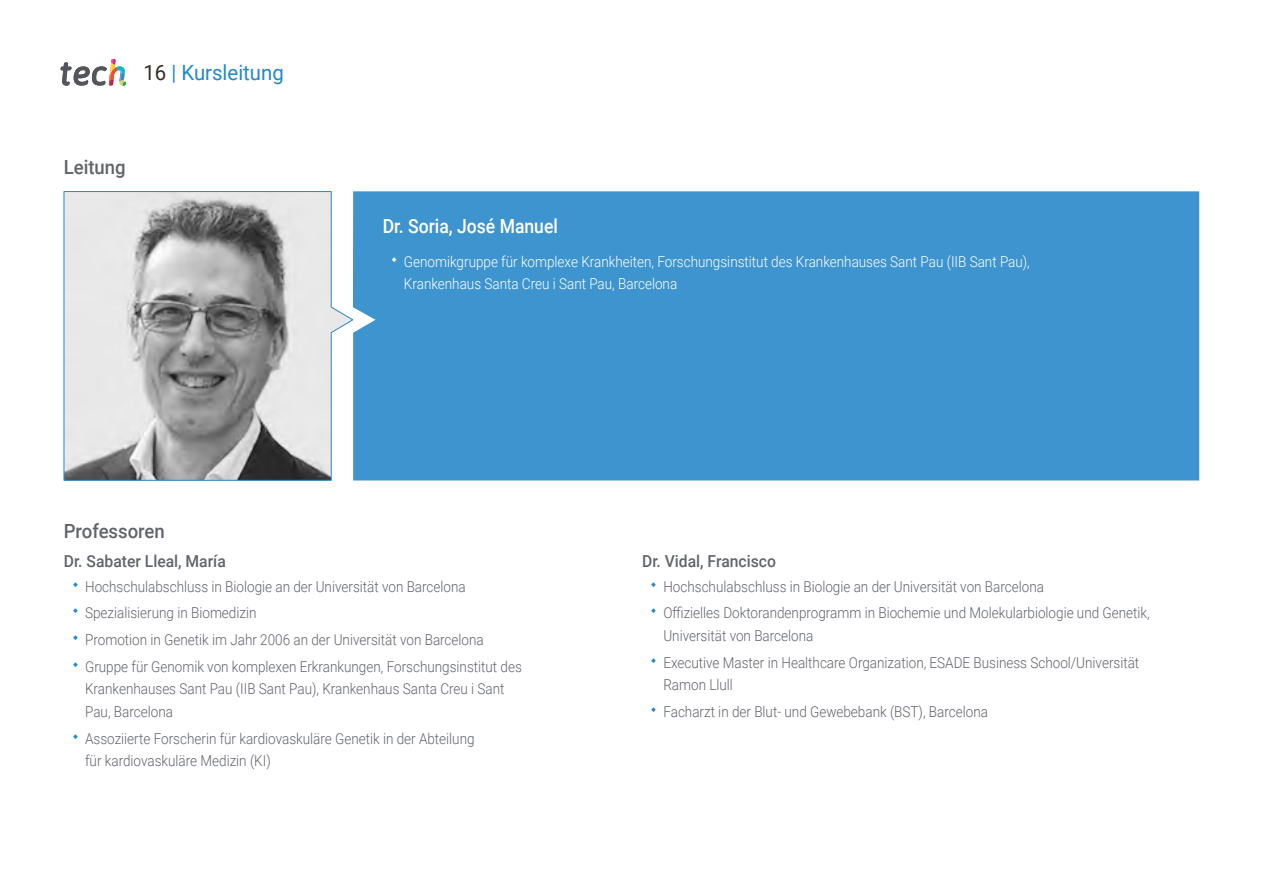
<style>
.page{position:relative;width:1263px;height:893px;background:#fff}
.page>*{position:absolute;margin:0;border:0;box-sizing:border-box;transform-origin:0 0}
.t1{font:21px "Roboto";color:#2488c9}
.t2{font:500 19.5px "Roboto";color:#fff;scale:.9 1}
.t3{font:500 19.5px "Roboto";color:#61646a;scale:.95 1}
.t4{font:500 16.5px "Roboto";color:#61646a;scale:.95 1}
.t5{font:300 15px/26.7px "Roboto";color:#61646a;scale:.9 1}
.t6{font:300 15px/22.5px "Roboto";color:#fff;scale:.9 1}
.s1{color:#312e20}
</style>
<div class="page">
<svg style="left:61px;top:59px;width:65px;height:27px"></svg>
<div style="left:353px;top:191px;width:846px;height:289px;background:#3e94ce"></div>
<svg style="left:64px;top:191px;width:289px;height:290px;background:#babbbc"></svg>
<svg style="left:392px;top:257px;width:5px;height:5px"></svg>
<h1 class="t1" style="left:144px;top:57px;width:142px"><span class="s1">16</span> | Kursleitung</h1>
<h2 class="t3" style="left:64px;top:154px;width:67px">Leitung</h2>
<h2 class="t3" style="left:64px;top:517px;width:108px">Professoren</h2>
<h2 class="t2" style="left:383px;top:212px;width:196px">Dr. Soria, José Manuel</h2>
<p class="t6" style="left:404px;top:250px;width:697px">Genomikgruppe für komplexe Krankheiten, Forschungsinstitut des Krankenhauses Sant Pau (IIB Sant Pau),<br>Krankenhaus Santa Creu i Sant Pau, Barcelona</p>
<p class="t4" style="left:64px;top:550px;width:172px">Dr. Sabater Lleal, María</p>
<p class="t5" style="left:85px;top:572px;width:487px">Hochschulabschluss in Biologie an der Universität von Barcelona Spezialisierung in Biomedizin<br>Promotion in Genetik im Jahr 2006 an der Universität von Barcelona Gruppe für Genomik von komplexen Erkrankungen, Forschungsinstitut des</p>
<p class="t5" style="left:85px;top:677px;width:467px;line-height:22.5px">Krankenhauses Sant Pau (IIB Sant Pau), Krankenhaus Santa Creu i Sant<br>Pau, Barcelona</p>
<p class="t5" style="left:85px;top:726px;width:434px;line-height:22.5px">Assoziierte Forscherin für kardiovaskuläre Genetik in der Abteilung für kardiovaskuläre Medizin (KI)</p>
<p class="t4" style="left:642px;top:550px;width:142px">Dr. Vidal, Francisco</p>
<p class="t5" style="left:663px;top:572px;width:542px">Hochschulabschluss in Biologie an der Universität von Barcelona<br>Offizielles Doktorandenprogramm in Biochemie und Molekularbiologie und Genetik,</p>
<p class="t5" style="left:663px;top:622px;width:530px">Universität von Barcelona<br>Executive Master in Healthcare Organization, ESADE Business School/Universität</p>
<p class="t5" style="left:663px;top:671px;width:362px">Ramon Llull<br>Facharzt in der Blut- und Gewebebank (BST), Barcelona</p>
</div>
